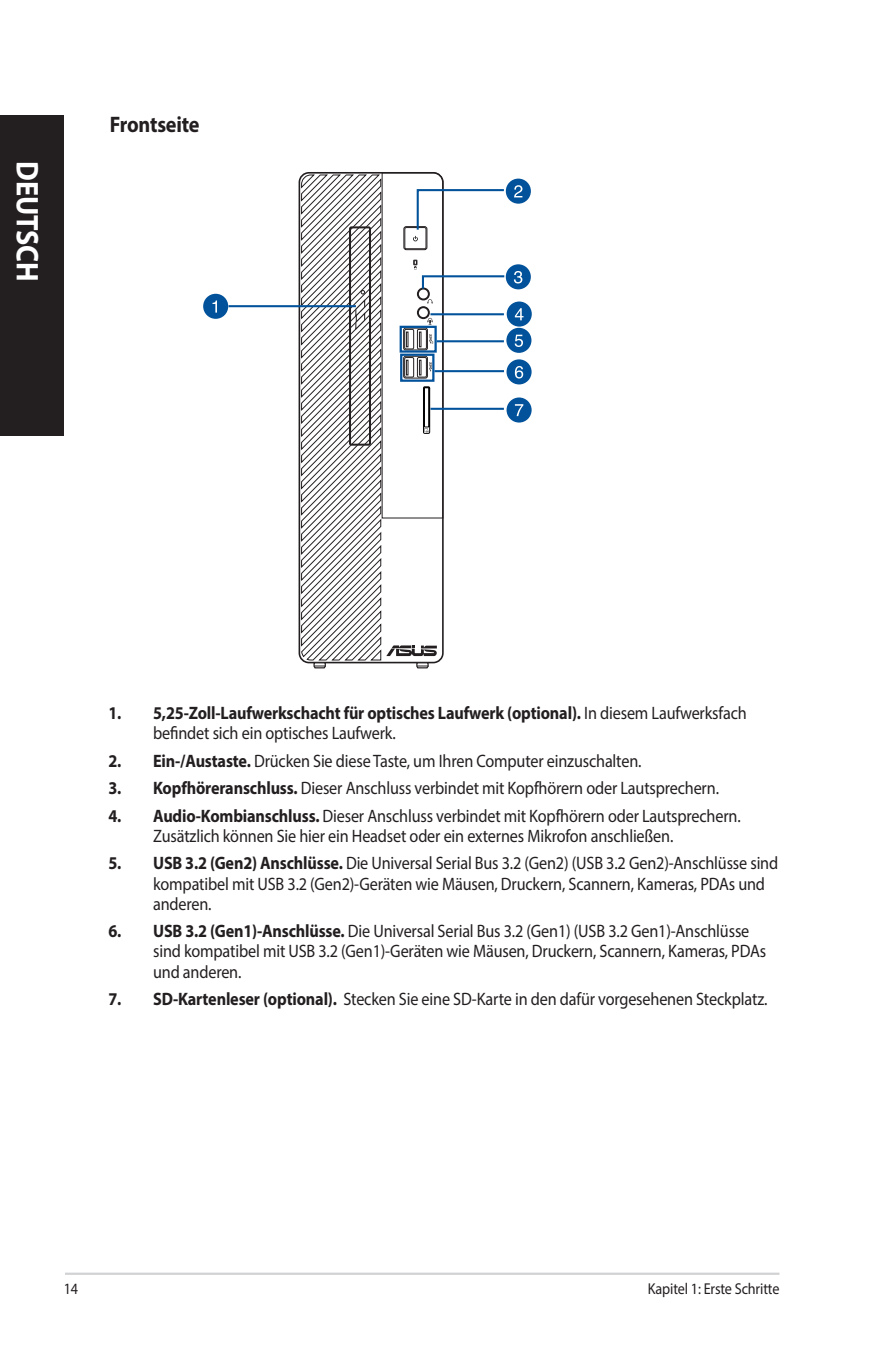
<style>
.page{position:relative;width:893px;height:1346px;background:#fff}
.page>*{position:absolute;margin:0;border:0;box-sizing:border-box;transform-origin:0 0}
.t1{font:700 31.5px "Myriad Pro";letter-spacing:-.005em;color:#fff;scale:.9 1}
.t2{font:700 22.5px "Myriad Pro";letter-spacing:-.01em;color:#231f20;scale:.9 1}
.t3{font:18px/20.2px "Myriad Pro";letter-spacing:-.01em;color:#231f20;scale:.9 1}
.t4{font:700 18px/20.2px "Myriad Pro";letter-spacing:-.01em;color:#231f20;scale:.9 1}
.t5{font:15.75px "Myriad Pro";letter-spacing:-.01em;color:#231f20;scale:.9 1}
.s1{font-weight:400}
.s2{font-weight:700}
</style>
<div class="page">
<hr style="left:229px;top:305px;width:127px;height:2px;background:#01529a">
<div style="left:203px;top:294px;width:25px;height:25px;background:#01529a;border-radius:50%"></div>
<svg style="left:213px;top:300px;width:4px;height:13px"></svg>
<div style="left:506px;top:179px;width:25px;height:25px;background:#01529a;border-radius:50%"></div>
<svg style="left:514px;top:185px;width:8px;height:12px"></svg>
<div style="left:506px;top:265px;width:25px;height:24px;background:#01529a;border-radius:50%"></div>
<svg style="left:514px;top:271px;width:8px;height:12px"></svg>
<div style="left:507px;top:301px;width:25px;height:25px;background:#01529a;border-radius:50%"></div>
<svg style="left:515px;top:308px;width:8px;height:12px"></svg>
<div style="left:506px;top:328px;width:25px;height:25px;background:#01529a;border-radius:50%"></div>
<svg style="left:515px;top:335px;width:8px;height:12px"></svg>
<div style="left:507px;top:397px;width:25px;height:25px;background:#01529a;border-radius:50%"></div>
<svg style="left:515px;top:404px;width:8px;height:12px"></svg>
<svg style="left:300px;top:172px;width:206px;height:497px"></svg>
<div style="left:400px;top:354px;width:34px;height:28px;border:2px solid #01529a"></div>
<hr style="left:434px;top:370px;width:70px;height:2px;background:#01529a">
<div style="left:506px;top:359px;width:26px;height:25px;background:#01529a;border-radius:50%"></div>
<svg style="left:515px;top:366px;width:8px;height:12px"></svg>
<hr style="left:65px;top:1272px;width:714px;height:3px;background:#d1d2d4">
<div style="left:0;top:115px;width:64px;height:320px;background:#231f20"></div>
<h1 class="t1" style="left:48px;top:161px;width:135px;rotate:90deg">DEUTSCH</h1>
<p class="t2" style="left:110px;top:109px;width:101px">Frontseite</p>
<p class="t4" style="left:153px;top:702px;width:661px;text-indent:-45px">1. 5,25-Zoll-Laufwerkschacht für optisches Laufwerk (optional). <span class="s1">In diesem Laufwerksfach befindet sich ein optisches Laufwerk.</span></p>
<p class="t3" style="left:108px;top:750px;width:594px"><span class="s2">2. Ein-/Austaste.</span> Drücken Sie diese Taste, um Ihren Computer einzuschalten.</p>
<p class="t3" style="left:108px;top:777px;width:680px"><span class="s2">3. Kopfhöreranschluss.</span> Dieser Anschluss verbindet mit Kopfhörern oder Lautsprechern.</p>
<p class="t3" style="left:153px;top:805px;width:654px;text-indent:-45px"><span class="s2">4. Audio-Kombianschluss.</span> Dieser Anschluss verbindet mit Kopfhörern oder Lautsprechern.<br>Zusätzlich können Sie hier ein Headset oder ein externes Mikrofon anschließen.</p>
<p class="t3" style="left:153px;top:853px;width:696px;text-indent:-45px"><span class="s2">5. USB 3.2 (Gen2) Anschlüsse.</span> Die Universal Serial Bus 3.2 (Gen2) (USB 3.2 Gen2)-Anschlüsse sind kompatibel mit USB 3.2 (Gen2)-Geräten wie Mäusen, Druckern, Scannern, Kameras, PDAs und anderen.</p>
<p class="t3" style="left:153px;top:921px;width:683px;text-indent:-45px"><span class="s2">6. USB 3.2 (Gen1)-Anschlüsse.</span> Die Universal Serial Bus 3.2 (Gen1) (USB 3.2 Gen1)-Anschlüsse sind kompatibel mit USB 3.2 (Gen1)-Geräten wie Mäusen, Druckern, Scannern, Kameras, PDAs und anderen.</p>
<p class="t3" style="left:108px;top:989px;width:734px"><span class="s2">7. SD-Kartenleser (optional).</span> Stecken Sie eine SD-Karte in den dafür vorgesehenen Steckplatz.</p>
<p class="t5" style="left:64px;top:1279px;width:18px">14</p>
<p class="t5" style="left:648px;top:1279px;width:148px">Kapitel 1: Erste Schritte</p>
</div>
